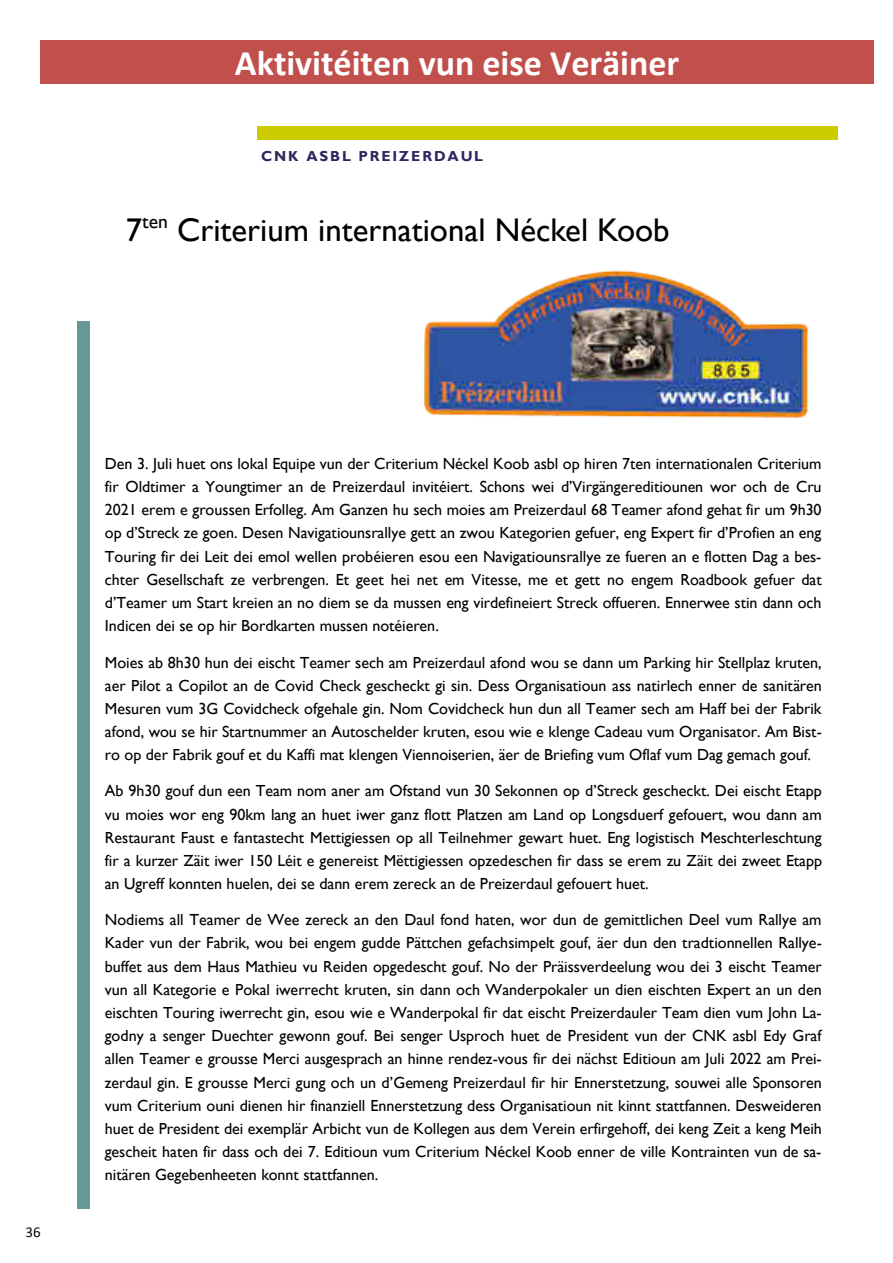
<style>
.page{position:relative;width:893px;height:1263px;background:#fff}
.page>*{position:absolute;margin:0;border:0;box-sizing:border-box;transform-origin:0 0}
.t1{font:700 36px "Calibri";color:#fff}
.t2{font:32.85px "Gill Sans";color:#000}
.t3{font:16.05px/23.1px "Gill Sans";color:#000;text-align:justify}
.t4{font:15px "Calibri";color:#000}
.t5{font:700 14.4px "Gill Sans";letter-spacing:.13em;color:#32245e}
</style>
<div class="page">
<div style="left:40px;top:40px;width:834px;height:44px;background:#c1504d"></div>
<div style="left:77px;top:322px;width:12px;height:887px;background:#659999"></div>
<div style="left:257px;top:126px;width:580px;height:13px;background:#cdcc01"></div>
<img style="left:423px;top:270px;width:386px;height:148px">
<h1 class="t1" style="left:235px;top:40px;width:446px">Aktivitéiten vun eise Veräiner</h1>
<p class="t5" style="left:261px;top:148px;width:223px">CNK ASBL PREIZERDAUL</p>
<h2 class="t2" style="left:126px;top:211px;width:545px">7<sup>ten</sup> Criterium international Néckel Koob</h2>
<p class="t4" style="left:26px;top:1223px;width:17px">36</p>
<p class="t3" style="left:105px;top:452px;width:718px">Den 3. Juli huet ons lokal Equipe vun der Criterium Néckel Koob asbl op hiren 7ten internationalen Criterium fir Oldtimer a Youngtimer an de Preizerdaul invitéiert. Schons wei d’Virgängereditiounen wor och de Cru 2021 erem e groussen Erfolleg. Am Ganzen hu sech moies am Preizerdaul 68 Teamer afond gehat fir um 9h30 op d’Streck ze goen. Desen Navigatiounsrallye gett an zwou Kategorien gefuer, eng Expert fir d’Profien an eng Touring fir dei Leit dei emol wellen probéieren esou een Navigatiounsrallye ze fueren an e flotten Dag a bes&shy;chter Gesellschaft ze verbrengen. Et geet hei net em Vitesse, me et gett no engem Roadbook gefuer dat d’Teamer um Start kreien an no diem se da mussen eng virdefineiert Streck offueren. Ennerwee stin dann och Indicen dei se op hir Bordkarten mussen notéieren.</p>
<p class="t3" style="left:105px;top:651px;width:719px">Moies ab 8h30 hun dei eischt Teamer sech am Preizerdaul afond wou se dann um Parking hir Stellplaz kruten, aer Pilot a Copilot an de Covid Check gescheckt gi sin. Dess Organisatioun ass natirlech enner de sanitären Mesuren vum 3G Covidcheck ofgehale gin. Nom Covidcheck hun dun all Teamer sech am Haff bei der Fabrik afond, wou se hir Startnummer an Autoschelder kruten, esou wie e klenge Cadeau vum Organisator. Am Bist&shy;ro op der Fabrik gouf et du Kaffi mat klengen Viennoiserien, äer de Briefing vum Oflaf vum Dag gemach gouf.</p>
<p class="t3" style="left:105px;top:780px;width:719px">Ab 9h30 gouf dun een Team nom aner am Ofstand vun 30 Sekonnen op d’Streck gescheckt. Dei eischt Etapp vu moies wor eng 90km lang an huet iwer ganz flott Platzen am Land op Longsduerf gefouert, wou dann am Restaurant Faust e fantastecht Mettigiessen op all Teilnehmer gewart huet. Eng logistisch Meschterleschtung fir a kurzer Zäit iwer 150 Léit e genereist Mëttigiessen opzedeschen fir dass se erem zu Zäit dei zweet Etapp an Ugreff konnten huelen, dei se dann erem zereck an de Preizerdaul gefouert huet.</p>
<p class="t3" style="left:105px;top:909px;width:719px">Nodiems all Teamer de Wee zereck an den Daul fond haten, wor dun de gemittlichen Deel vum Rallye am Kader vun der Fabrik, wou bei engem gudde Pättchen gefachsimpelt gouf, äer dun den tradtionnellen Rallye&shy;buffet aus dem Haus Mathieu vu Reiden opgedescht gouf. No der Präissverdeelung wou dei 3 eischt Teamer vun all Kategorie e Pokal iwerrecht kruten, sin dann och Wanderpokaler un dien eischten Expert an un den eischten Touring iwerrecht gin, esou wie e Wanderpokal fir dat eischt Preizerdauler Team dien vum John La&shy;godny a senger Duechter gewonn gouf. Bei senger Usproch huet de President vun der CNK asbl Edy Graf allen Teamer e grousse Merci ausgesprach an hinne rendez-vous fir dei nächst Editioun am Juli 2022 am Prei&shy;zerdaul gin. E grousse Merci gung och un d’Gemeng Preizerdaul fir hir Ennerstetzung, souwei alle Sponsoren vum Criterium ouni dienen hir finanziell Ennerstetzung dess Organisatioun nit kinnt stattfannen. Desweideren huet de President dei exemplär Arbicht vun de Kollegen aus dem Verein erfirgehoff, dei keng Zeit a keng Meih gescheit haten fir dass och dei 7. Editioun vum Criterium Néckel Koob enner de ville Kontrainten vun de sa&shy;nitären Gegebenheeten konnt stattfannen.</p>
</div>
